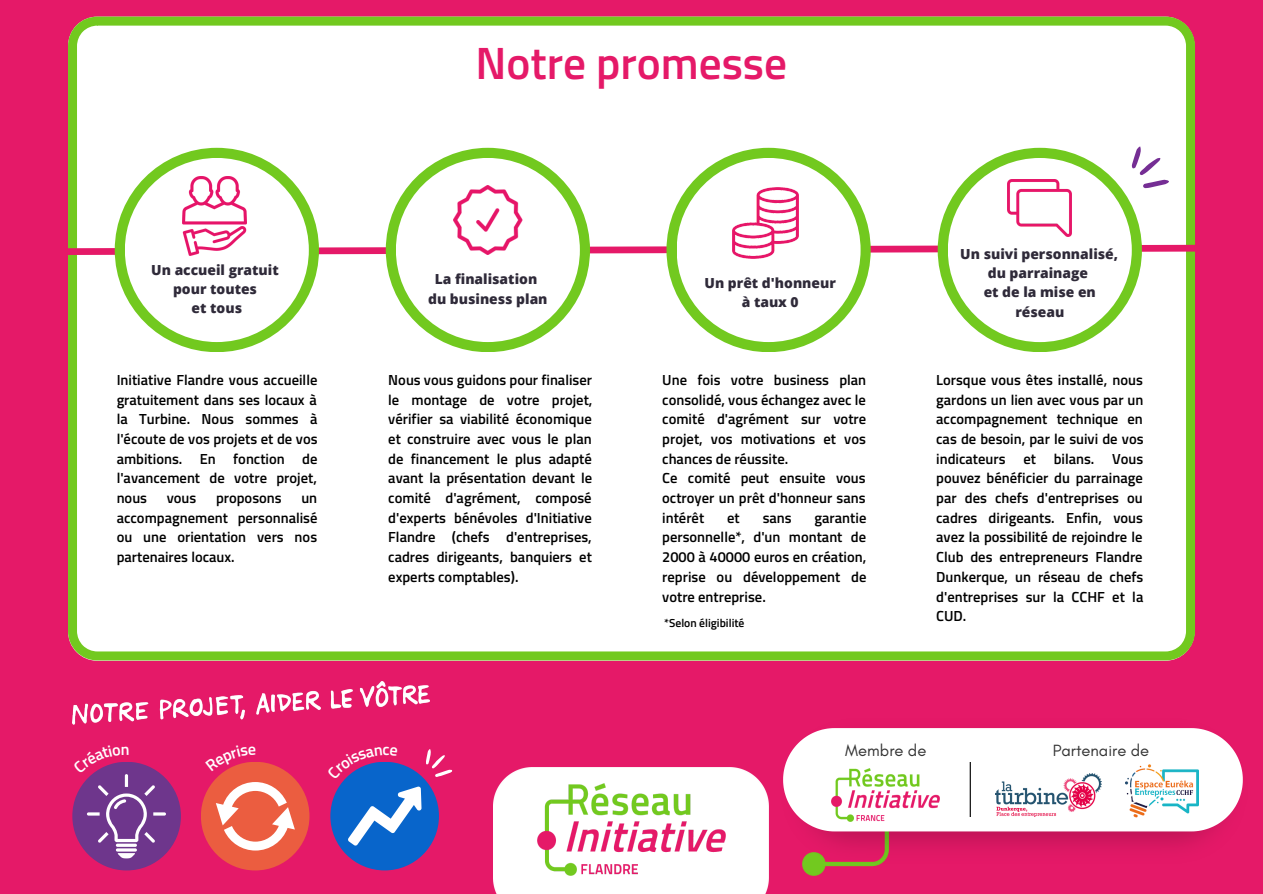
<style>
.page{position:relative;width:1263px;height:894px;background:#fff}
.page>*{position:absolute;margin:0;border:0;box-sizing:border-box;transform-origin:0 0}
.t1{font:600 45.3px "Titillium Web";color:#e51968}
.t2{font:16.5px "Glacial Indifference";color:#333}
.t3{font:600 16.2px "Titillium Web";color:#fff}
.t4{font:600 14.55px/19.6px "Titillium Web";color:#000;text-align:justify}
.t5{font:800 13.8px/19.2px "Open Sans";color:#2f2a39;text-align:center}
.t6{font:600 11.55px "Titillium Web";color:#000}
</style>
<div class="page">
<div style="left:0;top:0;width:1263px;height:893px;background:#e51968"></div>
<div style="left:68px;top:17px;width:1127px;height:643px;background:#fff"></div>
<svg style="left:68px;top:241px;width:1127px;height:17px"></svg>
<div style="left:115px;top:148px;width:204px;height:204px;background:#72c91f;border-radius:50%"></div>
<div style="left:125px;top:158px;width:184px;height:184px;background:#fff;border-radius:50%"></div>
<div style="left:386px;top:148px;width:204px;height:204px;background:#72c91f;border-radius:50%"></div>
<div style="left:396px;top:158px;width:184px;height:184px;background:#fff;border-radius:50%"></div>
<div style="left:666px;top:148px;width:205px;height:204px;background:#72c91f;border-radius:50%"></div>
<div style="left:677px;top:158px;width:184px;height:184px;background:#fff;border-radius:50%"></div>
<div style="left:938px;top:148px;width:204px;height:204px;background:#72c91f;border-radius:50%"></div>
<div style="left:948px;top:158px;width:184px;height:184px;background:#fff;border-radius:50%"></div>
<img style="left:453px;top:186px;width:70px;height:68px">
<img style="left:732px;top:188px;width:66px;height:71px">
<img style="left:183px;top:176px;width:64px;height:79px">
<img style="left:1008px;top:180px;width:64px;height:56px">
<svg style="left:1132px;top:146px;width:37px;height:42px;background:#e3d5e9"></svg>
<img style="left:802px;top:863px;width:80px;height:11px">
<img style="left:802px;top:831px;width:411px;height:32px">
<svg style="left:783px;top:728px;width:460px;height:103px;background:#fcedf3"></svg>
<img style="left:832px;top:768px;width:108px;height:53px">
<img style="left:995px;top:773px;width:106px;height:43px">
<img style="left:1118px;top:763px;width:87px;height:62px">
<svg style="left:966px;top:762px;width:9px;height:54px"></svg>
<img style="left:72px;top:681px;width:358px;height:43px">
<div style="left:494px;top:767px;width:274px;height:126px;background:#fff"></div>
<img style="left:537px;top:783px;width:188px;height:91px">
<div style="left:201px;top:761px;width:108px;height:109px;background:#eb5d40;border-radius:50%"></div>
<svg style="left:216px;top:782px;width:79px;height:68px"></svg>
<div style="left:330px;top:761px;width:109px;height:109px;background:#0865cb;border-radius:50%"></div>
<svg style="left:348px;top:786px;width:73px;height:59px"></svg>
<div style="left:72px;top:761px;width:109px;height:109px;background:#6e368c;border-radius:50%"></div>
<hr style="left:116px;top:843px;width:21px;height:3px;background:#fff;border-radius:2px">
<hr style="left:116px;top:848px;width:21px;height:3px;background:#fff;border-radius:2px">
<svg style="left:118px;top:853px;width:17px;height:5px"></svg>
<svg style="left:426px;top:749px;width:27px;height:28px"></svg>
<svg style="left:345px;top:761px;width:37px;height:17px"></svg>
<svg style="left:73px;top:761px;width:93px;height:81px"></svg>
<svg style="left:226px;top:761px;width:30px;height:9px"></svg>
<p class="t5" style="left:151px;top:259px;width:129px">Un accueil gratuit</p>
<p class="t5" style="left:173px;top:279px;width:85px">pour toutes</p>
<p class="t5" style="left:192px;top:298px;width:52px">et tous</p>
<p class="t4" style="left:117px;top:369px;width:202px">Initiative Flandre vous accueille gratuitement dans ses locaux à la Turbine. Nous sommes à l'écoute de vos projets et de vos ambitions. En fonction de l'avancement de votre projet, nous</p>
<p class="t4" style="left:117px;top:487px;width:202px;text-indent:185px">un accompagnement personnalisé ou une orientation vers nos partenaires locaux.</p>
<p class="t4" style="left:167px;top:487px;width:31px">vous</p>
<p class="t4" style="left:216px;top:487px;width:67px">proposons</p>
<p class="t1" style="left:475px;top:28px;width:313px">Notre promesse</p>
<p class="t5" style="left:435px;top:269px;width:104px">La finalisation</p>
<p class="t5" style="left:428px;top:288px;width:121px">du business plan</p>
<p class="t5" style="left:705px;top:272px;width:133px">Un prêt d'honneur à taux 0</p>
<p class="t4" style="left:388px;top:369px;width:206px">Nous vous guidons pour finaliser le montage de votre projet, vérifier sa viabilité économique et construire avec vous le plan de financement le plus adapté avant la présentation devant le comité d'agrément, composé d'experts bénévoles d'Initiative Flandre (chefs d'entreprises, cadres dirigeants, banquiers et experts comptables).</p>
<p class="t4" style="left:662px;top:369px;width:206px">Une fois votre business plan consolidé, vous échangez avec le comité d'agrément sur votre projet, vos motivations et vos chances de réussite.</p>
<p class="t4" style="left:662px;top:468px;width:205px">Ce comité peut ensuite vous octroyer un prêt d'honneur sans intérêt</p>
<p class="t4" style="left:662px;top:507px;width:206px;text-indent:152px">garantie personnelle*, d'un montant de 2000 à 40000 euros en création, reprise ou développement de votre entreprise.</p>
<p class="t6" style="left:664px;top:614px;width:82px">*Selon éligibilité</p>
<p class="t4" style="left:727px;top:507px;width:14px">et</p>
<p class="t4" style="left:763px;top:507px;width:31px">sans</p>
<p class="t5" style="left:960px;top:244px;width:159px">Un suivi personnalisé,</p>
<p class="t5" style="left:988px;top:263px;width:102px">du parrainage</p>
<p class="t5" style="left:984px;top:282px;width:114px">et de la mise en réseau</p>
<p class="t4" style="left:936px;top:369px;width:209px">Lorsque vous êtes installé, nous gardons un lien avec vous par un accompagnement technique en cas de besoin, par le suivi de vos indicateurs et bilans. Vous pouvez bénéficier du parrainage par des chefs d'entreprises ou cadres dirigeants. Enfin, vous avez la possibilité de rejoindre le Club des entrepreneurs Flandre Dunkerque, un réseau de chefs d'entreprises sur la CCHF et la CUD.</p>
<p class="t3" style="left:383px;top:736px;width:9px">c</p>
<p class="t2" style="left:845px;top:740px;width:83px">Membre de</p>
<p class="t2" style="left:1053px;top:740px;width:98px">Partenaire de</p>
</div>
